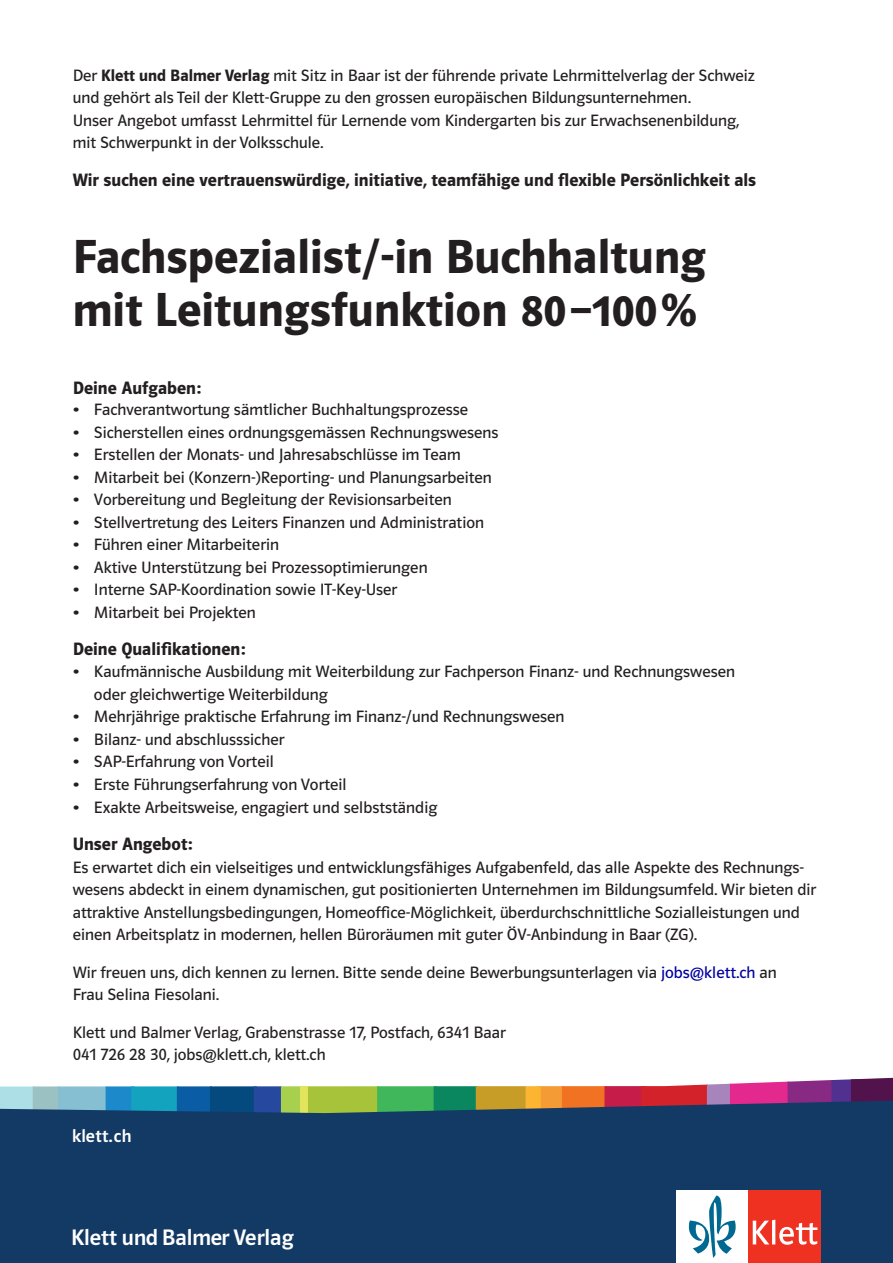
<style>
.page{position:relative;width:893px;height:1263px;background:#fff}
.page>*{position:absolute;margin:0;border:0;box-sizing:border-box;transform-origin:0 0}
.t1{font:600 48px/53.6px "Polo CEF";color:#231f20}
.t2{font:500 22.5px "Polo CEF";color:#fff}
.t3{font:600 18px "Polo CEF";color:#231f20}
.t4{font:500 18px "Polo CEF";letter-spacing:.02em;color:#fff}
.t5{font:16.5px/22.5px "Polo CEF";color:#231f20}
.s1{font-weight:600}
.s2{font-size:46.5px}
.s3{color:#0000a0}
</style>
<div class="page">
<div style="left:0;top:1086px;width:35px;height:86px;background:#addfe6"></div>
<div style="left:33px;top:1086px;width:26px;height:86px;background:#9cc1c2"></div>
<div style="left:58px;top:1086px;width:49px;height:86px;background:#86bfd2"></div>
<div style="left:106px;top:1086px;width:29px;height:86px;background:#1c89ca"></div>
<div style="left:131px;top:1086px;width:47px;height:86px;background:#14a3be"></div>
<div style="left:177px;top:1086px;width:35px;height:86px;background:#0a5da5"></div>
<div style="left:210px;top:1086px;width:47px;height:86px;background:#054a7e"></div>
<div style="left:254px;top:1086px;width:28px;height:86px;background:#26499f"></div>
<div style="left:281px;top:1086px;width:25px;height:86px;background:#a8d04f"></div>
<div style="left:304px;top:1086px;width:75px;height:86px;background:#a6c339"></div>
<div style="left:377px;top:1086px;width:59px;height:86px;background:#40b75b"></div>
<div style="left:434px;top:1086px;width:44px;height:86px;background:#0a875e"></div>
<div style="left:476px;top:1086px;width:50px;height:86px;background:#c89d27"></div>
<div style="left:300px;top:1086px;width:8px;height:86px;background:#e2e55b"></div>
<div style="left:537px;top:1086px;width:27px;height:86px;background:#f59b36"></div>
<div style="left:562px;top:1086px;width:44px;height:86px;background:#f17223"></div>
<div style="left:604px;top:1086px;width:41px;height:86px;background:#c51c49"></div>
<svg style="left:641px;top:1078px;width:252px;height:22px"></svg>
<div style="left:526px;top:1086px;width:15px;height:86px;background:#fcb530"></div>
<div style="left:0;top:1100px;width:893px;height:163px;background:#133a65"></div>
<div style="left:676px;top:1190px;width:72px;height:73px;background:#fff"></div>
<div style="left:748px;top:1190px;width:73px;height:73px;background:#ef3122"></div>
<svg style="left:753px;top:1220px;width:64px;height:25px"></svg>
<svg style="left:689px;top:1195px;width:47px;height:63px"></svg>
<p class="t5" style="left:73px;top:64px;width:684px">Der <span class="s1">Klett und Balmer Verlag</span> mit Sitz in Baar ist der führende private Lehrmittelverlag der Schweiz und gehört als Teil der Klett-Gruppe zu den grossen europäischen Bildungsunternehmen.<br>Unser Angebot umfasst Lehrmittel für Lernende vom Kindergarten bis zur Erwachsenenbildung, mit Schwerpunkt in der Volksschule.</p>
<p class="t3" style="left:73px;top:168px;width:685px">Wir suchen eine vertrauenswürdige, initiative, teamfähige und flexible Persönlichkeit als</p>
<h1 class="t1" style="left:73px;top:229px;width:635px">Fachspezialist/-in Buchhaltung mit Leitungsfunktion <span class="s2">80 –100 %</span></h1>
<p class="t3" style="left:73px;top:376px;width:130px">Deine Aufgaben:</p>
<p class="t5" style="left:73px;top:399px;width:397px">• Fachverantwortung sämtlicher Buchhaltungsprozesse</p>
<p class="t5" style="left:73px;top:421px;width:427px">• Sicherstellen eines ordnungsgemässen Rechnungswesens</p>
<p class="t5" style="left:73px;top:444px;width:390px">• Erstellen der Monats- und Jahresabschlüsse im Team</p>
<p class="t5" style="left:73px;top:466px;width:421px">• Mitarbeit bei (Konzern-)Reporting- und Planungsarbeiten</p>
<p class="t5" style="left:73px;top:489px;width:381px">• Vorbereitung und Begleitung der Revisionsarbeiten</p>
<p class="t5" style="left:73px;top:511px;width:413px">• Stellvertretung des Leiters Finanzen und Administration</p>
<p class="t5" style="left:73px;top:534px;width:208px">• Führen einer Mitarbeiterin</p>
<p class="t5" style="left:73px;top:556px;width:356px">• Aktive Unterstützung bei Prozessoptimierungen</p>
<p class="t5" style="left:73px;top:579px;width:326px">• Interne SAP-Koordination sowie IT-Key-User</p>
<p class="t5" style="left:73px;top:601px;width:185px">• Mitarbeit bei Projekten</p>
<p class="t3" style="left:73px;top:638px;width:174px">Deine Qualifikationen:</p>
<p class="t5" style="left:94px;top:661px;width:643px;text-indent:-21px">• Kaufmännische Ausbildung mit Weiterbildung zur Fachperson Finanz- und Rechnungswesen oder gleichwertige Weiterbildung</p>
<p class="t5" style="left:73px;top:706px;width:493px">• Mehrjährige praktische Erfahrung im Finanz-/und Rechnungswesen</p>
<p class="t5" style="left:73px;top:728px;width:213px">• Bilanz- und abschlusssicher</p>
<p class="t5" style="left:73px;top:751px;width:203px">• SAP-Erfahrung von Vorteil</p>
<p class="t5" style="left:73px;top:773px;width:275px">• Erste Führungserfahrung von Vorteil</p>
<p class="t5" style="left:73px;top:796px;width:366px">• Exakte Arbeitsweise, engagiert und selbstständig</p>
<p class="t3" style="left:73px;top:833px;width:121px">Unser Angebot:</p>
<p class="t5" style="left:73px;top:856px;width:745px">Es erwartet dich ein vielseitiges und entwicklungsfähiges Aufgabenfeld, das alle Aspekte des Rechnungs&shy;wesens abdeckt in einem dynamischen, gut positionierten Unternehmen im Bildungsumfeld. Wir bieten dir attraktive Anstellungsbedingungen, Homeoffice-Möglichkeit, überdurchschnittliche Sozialleistungen und einen Arbeitsplatz in modernen, hellen Büroräumen mit guter ÖV-Anbindung in Baar (ZG).</p>
<p class="t5" style="left:73px;top:961px;width:706px">Wir freuen uns, dich kennen zu lernen. Bitte sende deine Bewerbungsunterlagen via <span class="s3">jobs@klett.ch</span> an<br>Frau Selina Fiesolani.</p>
<p class="t5" style="left:73px;top:1021px;width:435px">Klett und Balmer Verlag, Grabenstrasse 17, Postfach, 6341 Baar<br>041 726 28 30, jobs@klett.ch, klett.ch</p>
<p class="t4" style="left:72px;top:1125px;width:61px">klett.ch</p>
<h2 class="t2" style="left:71px;top:1224px;width:224px">Klett und Balmer Verlag</h2>
</div>
